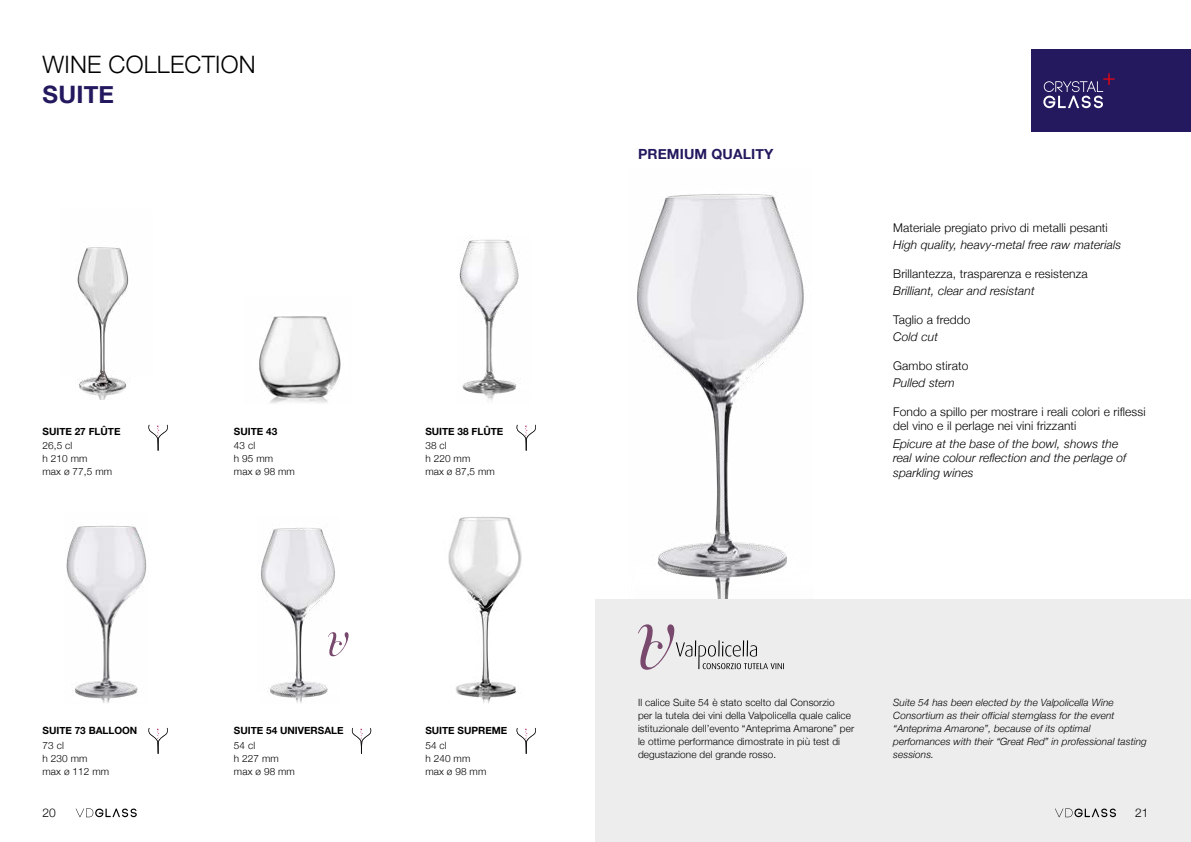
<style>
.page{position:relative;width:1191px;height:842px;background:#fff}
.page>*{position:absolute;margin:0;border:0;box-sizing:border-box;transform-origin:0 0}
.t1{font:300 24px "Helvetica Neue";letter-spacing:.01em;color:#000}
.t2{font:700 24px "Helvetica Neue";letter-spacing:.01em;color:#24195e}
.t3{font:700 14px "Helvetica Neue";letter-spacing:.01em;color:#24195e}
.t4{font:300 12px/14.5px "Helvetica Neue";letter-spacing:.01em;color:#000}
.t5{font:italic 300 12px/14.5px "Helvetica Neue";letter-spacing:.01em;color:#000}
.t6{font:300 10px/13px "Helvetica Neue";letter-spacing:.01em;color:#000}
.t7{font:italic 300 10px/13px "Helvetica Neue";letter-spacing:.01em;color:#000}
.t8{font:700 10px "Helvetica Neue";color:#000}
</style>
<div class="page">
<div style="left:595px;top:600px;width:596px;height:242px;background:#ededed"></div>
<div style="left:1031px;top:50px;width:160px;height:82px;background:#24195e"></div>
<svg style="left:1055px;top:808px;width:61px;height:9px"></svg>
<svg style="left:76px;top:808px;width:61px;height:9px"></svg>
<img style="left:66px;top:525px;width:81px;height:164px">
<img style="left:459px;top:238px;width:62px;height:152px">
<img style="left:259px;top:316px;width:82px;height:74px">
<img style="left:448px;top:517px;width:74px;height:172px">
<img style="left:261px;top:524px;width:74px;height:165px">
<svg style="left:328px;top:632px;width:21px;height:24px"></svg>
<svg style="left:99px;top:390px;width:415px;height:14px"></svg>
<svg style="left:1043px;top:73px;width:71px;height:35px"></svg>
<svg style="left:638px;top:624px;width:146px;height:46px"></svg>
<svg style="left:72px;top:689px;width:445px;height:14px"></svg>
<img style="left:76px;top:247px;width:77px;height:152px">
<svg style="left:148px;top:425px;width:20px;height:26px"></svg>
<svg style="left:516px;top:425px;width:20px;height:26px"></svg>
<svg style="left:516px;top:728px;width:20px;height:26px"></svg>
<svg style="left:352px;top:728px;width:19px;height:26px"></svg>
<svg style="left:148px;top:728px;width:20px;height:26px"></svg>
<img style="left:635px;top:191px;width:169px;height:407px">
<h1 class="t1" style="left:43px;top:45px;width:215px">WINE COLLECTION</h1>
<h1 class="t2" style="left:43px;top:75px;width:73px">SUITE</h1>
<p class="t8" style="left:43px;top:423px;width:79px">SUITE 27 FLÛTE</p>
<p class="t6" style="left:43px;top:438px;width:71px">26,5 cl<br>h 210 mm<br>max ø 77,5 mm</p>
<p class="t8" style="left:234px;top:423px;width:45px">SUITE 43</p>
<p class="t6" style="left:234px;top:438px;width:63px">43 cl<br>h 95 mm<br>max ø 98 mm</p>
<p class="t8" style="left:425px;top:423px;width:79px">SUITE 38 FLÛTE</p>
<p class="t6" style="left:425px;top:438px;width:71px">38 cl<br>h 220 mm<br>max ø 87,5 mm</p>
<p class="t8" style="left:43px;top:723px;width:96px">SUITE 73 BALLOON</p>
<p class="t6" style="left:43px;top:738px;width:68px">73 cl<br>h 230 mm<br>max ø 112 mm</p>
<p class="t8" style="left:234px;top:723px;width:111px">SUITE 54 UNIVERSALE</p>
<p class="t6" style="left:234px;top:738px;width:63px">54 cl<br>h 227 mm max ø 98 mm</p>
<p class="t8" style="left:425px;top:723px;width:84px">SUITE SUPREME</p>
<p class="t6" style="left:425px;top:738px;width:63px">54 cl<br>h 240 mm max ø 98 mm</p>
<h2 class="t3" style="left:638px;top:143px;width:137px">PREMIUM QUALITY</h2>
<p class="t4" style="left:893px;top:219px;width:216px">Materiale pregiato privo di metalli pesanti</p>
<p class="t5" style="left:893px;top:237px;width:229px">High quality, heavy-metal free raw materials</p>
<p class="t4" style="left:893px;top:265px;width:196px">Brillantezza, trasparenza e resistenza</p>
<p class="t5" style="left:893px;top:283px;width:143px">Brilliant, clear and resistant</p>
<p class="t4" style="left:893px;top:311px;width:79px">Taglio a freddo</p>
<p class="t5" style="left:893px;top:329px;width:46px">Cold cut</p>
<p class="t4" style="left:893px;top:357px;width:77px">Gambo stirato</p>
<p class="t5" style="left:893px;top:375px;width:63px">Pulled stem</p>
<p class="t4" style="left:893px;top:404px;width:254px">Fondo a spillo per mostrare i reali colori e riflessi del vino e il perlage nei vini frizzanti</p>
<p class="t5" style="left:893px;top:435px;width:235px">Epicure at the base of the bowl, shows the real wine colour reflection and the perlage of sparkling wines</p>
<p class="t6" style="left:638px;top:695px;width:218px">Il calice Suite 54 è stato scelto dal Consorzio<br>per la tutela dei vini della Valpolicella quale calice istituzionale dell’evento “Anteprima Amarone” per le ottime performance dimostrate in più test di degustazione del grande rosso.</p>
<p class="t7" style="left:893px;top:695px;width:255px">Suite 54 has been elected by the Valpolicella Wine Consortium as their official stemglass for the event “Anteprima Amarone”, because of its optimal perfomances with their “Great Red” in professional tasting sessions.</p>
<p class="t4" style="left:43px;top:805px;width:15px">20</p>
<p class="t4" style="left:1135px;top:805px;width:15px">21</p>
</div>
